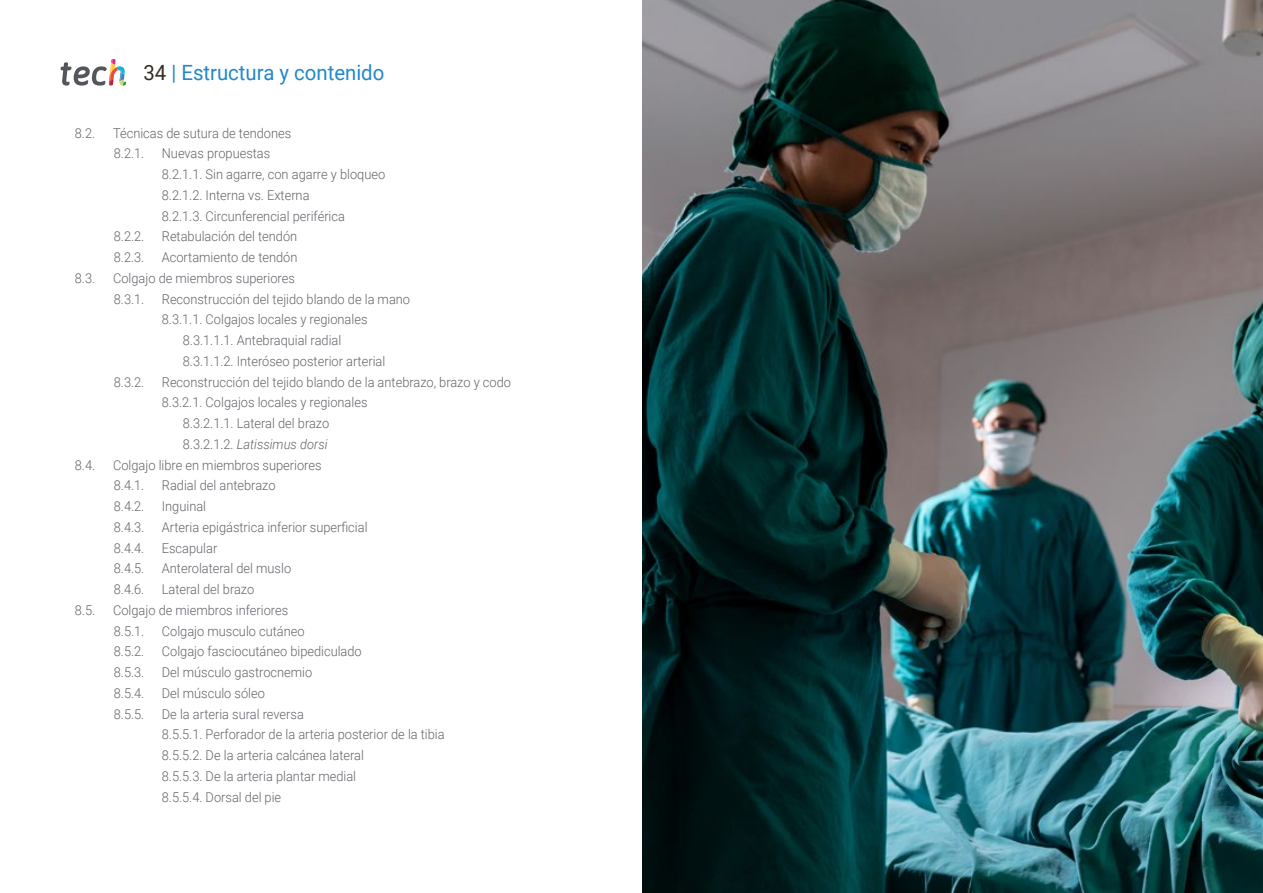
<style>
.page{position:relative;width:1263px;height:893px;background:#fff}
.page>*{position:absolute;margin:0;border:0;box-sizing:border-box;transform-origin:0 0}
.t1{font:21px "Roboto";color:#2488c9}
.t2{font:300 13.5px/20.7px "Roboto";color:#61646a;scale:.95 1}
.t3{font:italic 300 13.5px "Roboto";color:#61646a;scale:.95 1}
.s1{color:#312e20}
.s2{font-style:normal}
</style>
<div class="page">
<svg style="left:61px;top:59px;width:65px;height:27px"></svg>
<img style="left:642px;top:0;width:621px;height:893px">
<h1 class="t1" style="left:144px;top:57px;width:242px"><span class="s1">34</span> | Estructura y contenido</h1>
<p class="t2" style="left:75px;top:122px;width:23px">8.2.</p>
<p class="t2" style="left:113px;top:122px;width:189px">Técnicas de sutura de tendones<br>8.2.1.</p>
<p class="t2" style="left:162px;top:143px;width:237px">Nuevas propuestas<br>8.2.1.1. Sin agarre, con agarre y bloqueo<br>8.2.1.2. Interna vs. Externa<br>8.2.1.3. Circunferencial periférica</p>
<p class="t2" style="left:114px;top:226px;width:34px">8.2.2.</p>
<p class="t2" style="left:162px;top:226px;width:144px">Retabulación del tendón</p>
<p class="t2" style="left:114px;top:247px;width:34px">8.2.3.</p>
<p class="t2" style="left:162px;top:247px;width:144px">Acortamiento de tendón</p>
<p class="t2" style="left:75px;top:267px;width:23px">8.3.</p>
<p class="t2" style="left:113px;top:267px;width:193px">Colgajo de miembros superiores<br>8.3.1.</p>
<p class="t2" style="left:162px;top:288px;width:263px">Reconstrucción del tejido blando de la mano</p>
<p class="t2" style="left:162px;top:309px;width:218px">8.3.1.1. Colgajos locales y regionales</p>
<p class="t2" style="left:183px;top:330px;width:168px">8.3.1.1.1. Antebraquial radial</p>
<p class="t2" style="left:183px;top:350px;width:215px">8.3.1.1.2. Interóseo posterior arterial</p>
<p class="t2" style="left:114px;top:371px;width:34px">8.3.2.</p>
<p class="t2" style="left:162px;top:371px;width:369px">Reconstrucción del tejido blando de la antebrazo, brazo y codo</p>
<p class="t2" style="left:162px;top:392px;width:218px">8.3.2.1. Colgajos locales y regionales</p>
<p class="t2" style="left:183px;top:413px;width:156px">8.3.2.1.1. Lateral del brazo</p>
<p class="t3" style="left:183px;top:435px;width:154px"><span class="s2">8.3.2.1.2.</span> Latissimus dorsi</p>
<p class="t2" style="left:75px;top:454px;width:23px">8.4.</p>
<p class="t2" style="left:113px;top:454px;width:221px">Colgajo libre en miembros superiores<br>8.4.1.</p>
<p class="t2" style="left:162px;top:475px;width:121px">Radial del antebrazo</p>
<p class="t2" style="left:114px;top:496px;width:34px">8.4.2.</p>
<p class="t2" style="left:162px;top:496px;width:48px">Inguinal</p>
<p class="t2" style="left:114px;top:516px;width:34px">8.4.3.</p>
<p class="t2" style="left:162px;top:516px;width:218px">Arteria epigástrica inferior superficial</p>
<p class="t2" style="left:114px;top:537px;width:34px">8.4.4.</p>
<p class="t2" style="left:162px;top:537px;width:60px">Escapular</p>
<p class="t2" style="left:114px;top:558px;width:34px">8.4.5.</p>
<p class="t2" style="left:162px;top:558px;width:138px">Anterolateral del muslo</p>
<p class="t2" style="left:114px;top:579px;width:34px">8.4.6.</p>
<p class="t2" style="left:162px;top:579px;width:99px">Lateral del brazo</p>
<p class="t2" style="left:75px;top:599px;width:23px">8.5.</p>
<p class="t2" style="left:113px;top:599px;width:186px">Colgajo de miembros inferiores<br>8.5.1.</p>
<p class="t2" style="left:162px;top:620px;width:152px">Colgajo musculo cutáneo</p>
<p class="t2" style="left:114px;top:641px;width:34px">8.5.2.</p>
<p class="t2" style="left:162px;top:641px;width:212px">Colgajo fasciocutáneo bipediculado</p>
<p class="t2" style="left:114px;top:662px;width:34px">8.5.3.</p>
<p class="t2" style="left:162px;top:662px;width:160px">Del músculo gastrocnemio</p>
<p class="t2" style="left:114px;top:682px;width:34px">8.5.4.</p>
<p class="t2" style="left:162px;top:682px;width:110px">Del músculo sóleo</p>
<p class="t2" style="left:114px;top:703px;width:34px">8.5.5.</p>
<p class="t2" style="left:162px;top:703px;width:299px">De la arteria sural reversa<br>8.5.5.1. Perforador de la arteria posterior de la tibia 8.5.5.2. De la arteria calcánea lateral<br>8.5.5.3. De la arteria plantar medial<br>8.5.5.4. Dorsal del pie</p>
</div>
